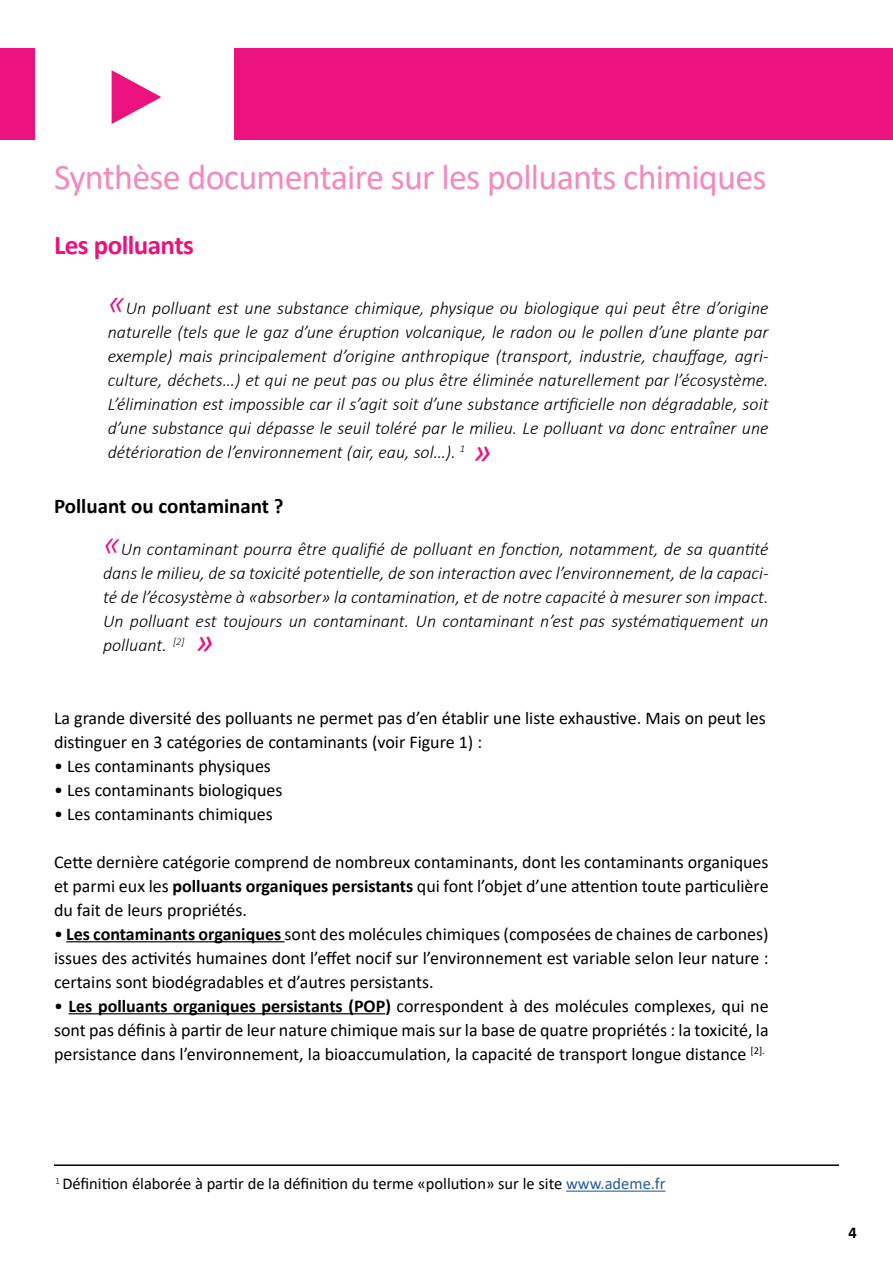
<style>
.page{position:relative;width:893px;height:1263px;background:#fff}
.page>*{position:absolute;margin:0;border:0;box-sizing:border-box;transform-origin:0 0}
.t1{font:36px "Calibri";letter-spacing:-.02em;color:#f588be}
.t2{font:italic 36px "Calibri";color:#eb127d}
.t3{font:700 27px "Calibri";letter-spacing:-.02em;color:#eb127d}
.t4{font:700 21px "Calibri";color:#000}
.t5{font:18px/24px "Calibri";color:#000;text-align:justify}
.t6{font:italic 300 18px/24px "Calibri";color:#000;text-align:justify}
.t7{font:16.5px "Calibri";color:#000}
.t8{font:700 16.5px "Calibri";color:#000}
.s1{font-size:36px;color:#eb127d}
.s2{font-weight:700}
.s3{color:#275b9b}
</style>
<div class="page">
<div style="left:235px;top:48px;width:658px;height:92px;background:#eb127d"></div>
<div style="left:0;top:48px;width:34px;height:92px;background:#eb127d"></div>
<svg style="left:112px;top:70px;width:49px;height:54px"></svg>
<hr style="left:66px;top:941px;width:218px;height:1px;background:#000">
<hr style="left:69px;top:1013px;width:316px;height:1px;background:#000">
<hr style="left:566px;top:1190px;width:99px;height:2px;background:#275b9b">
<hr style="left:54px;top:1164px;width:785px;height:2px;background:#000">
<h1 class="t1" style="left:54px;top:152px;width:714px">Synthèse documentaire sur les polluants chimiques</h1>
<h2 class="t3" style="left:54px;top:226px;width:141px">Les polluants</h2>
<p class="t6" style="left:108px;top:296px;width:662px"><span class="s1">«</span>Un polluant est une substance chimique, physique ou biologique qui peut être d’origine naturelle (tels que le gaz d’une éruption volcanique, le radon ou le pollen d’une plante par exemple) mais principalement d’origine anthropique (transport, industrie, chauffage, agri&shy;culture, déchets…) et qui ne peut pas ou plus être éliminée naturellement par l’écosystème.<br>L’élimination est impossible car il s’agit soit d’une substance artificielle non dégradable, soit d’une substance qui dépasse le seuil toléré par le milieu. Le polluant va donc entraîner une détérioration de l’environnement (air, eau, sol…). <sup>1</sup></p>
<h1 class="t2" style="left:473px;top:426px;width:20px">»</h1>
<p class="t4" style="left:54px;top:491px;width:231px">Polluant ou contaminant ?</p>
<p class="t6" style="left:103px;top:537px;width:667px"><span class="s1">«</span>Un contaminant pourra être qualifié de polluant en fonction, notamment, de sa quantité dans le milieu, de sa toxicité potentielle, de son interaction avec l’environnement, de la capaci&shy;té de l’écosystème à «absorber» la contamination, et de notre capacité à mesurer son impact.<br>Un polluant est toujours un contaminant. Un contaminant n’est pas systématiquement un polluant. <sup>[2]</sup></p>
<h1 class="t2" style="left:196px;top:616px;width:20px">»</h1>
<p class="t5" style="left:54px;top:705px;width:713px">La grande diversité des polluants ne permet pas d’en établir une liste exhaustive. Mais on peut les distinguer en 3 catégories de contaminants (voir Figure 1) :</p>
<p class="t5" style="left:54px;top:753px;width:218px">• Les contaminants physiques</p>
<p class="t5" style="left:54px;top:777px;width:230px">• Les contaminants biologiques</p>
<p class="t5" style="left:54px;top:801px;width:220px">• Les contaminants chimiques</p>
<p class="t5" style="left:54px;top:849px;width:716px">Cette dernière catégorie comprend de nombreux contaminants, dont les contaminants organiques et parmi eux les <span class="s2">polluants organiques persistants</span> qui font l’objet d’une attention toute particulière du fait de leurs propriétés.</p>
<p class="t5" style="left:54px;top:921px;width:716px">• <span class="s2">Les contaminants organiques</span> sont des molécules chimiques (composées de chaines de carbones) issues des activités humaines dont l’effet nocif sur l’environnement est variable selon leur nature : certains sont biodégradables et d’autres persistants.</p>
<p class="t5" style="left:54px;top:993px;width:716px">• <span class="s2">Les polluants organiques persistants (POP)</span> correspondent à des molécules complexes, qui ne sont pas définis à partir de leur nature chimique mais sur la base de quatre propriétés : la toxicité, la persistance dans l’environnement, la bioaccumulation, la capacité de transport longue distance <sup>[2].</sup></p>
<p class="t7" style="left:55px;top:1172px;width:612px"><sup>1</sup> Définition élaborée à partir de la définition du terme «pollution» sur le site <span class="s3">www.ademe.fr</span></p>
<p class="t8" style="left:848px;top:1221px;width:10px">4</p>
</div>
